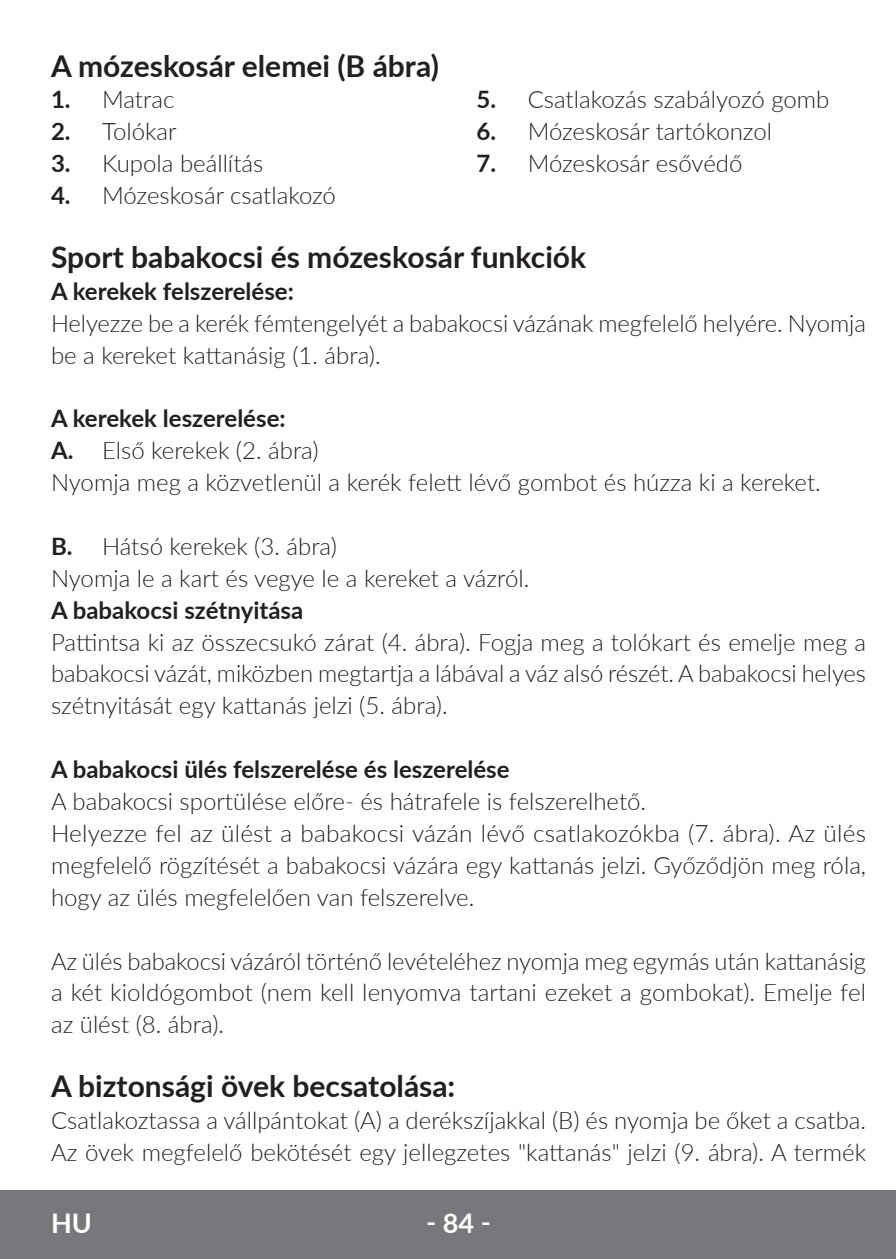
<style>
.page{position:relative;width:896px;height:1259px;background:#fff}
.page>*{position:absolute;margin:0;border:0;box-sizing:border-box;transform-origin:0 0}
.t1{font:700 30px "Lato";color:#231f20}
.t2{font:700 27px "Lato";color:#fff}
.t3{font:300 24px/31.8px "Lato";color:#231f20}
.t4{font:700 24px "Lato";color:#231f20}
.s1{font-weight:700}
</style>
<div class="page">
<div style="left:0;top:1190px;width:895px;height:69px;background:#76787b"></div>
<p class="t1" style="left:51px;top:44px;width:389px">A mózeskosár elemei (B ábra)</p>
<p class="t3" style="left:51px;top:83px;width:125px"><span class="s1">1.</span> Matrac</p>
<p class="t3" style="left:51px;top:115px;width:127px"><span class="s1">2.</span> Tolókar</p>
<p class="t3" style="left:51px;top:147px;width:214px"><span class="s1">3.</span> Kupola beállítás</p>
<p class="t3" style="left:51px;top:179px;width:286px"><span class="s1">4.</span> Mózeskosár csatlakozó</p>
<p class="t3" style="left:476px;top:83px;width:354px"><span class="s1">5.</span> Csatlakozás szabályozó gomb</p>
<p class="t3" style="left:476px;top:115px;width:297px"><span class="s1">6.</span> Mózeskosár tartókonzol</p>
<p class="t3" style="left:476px;top:147px;width:267px"><span class="s1">7.</span> Mózeskosár esővédő</p>
<p class="t1" style="left:51px;top:235px;width:536px">Sport babakocsi és mózeskosár funkciók</p>
<p class="t4" style="left:51px;top:273px;width:244px">A kerekek felszerelése:</p>
<p class="t3" style="left:51px;top:306px;width:816px">Helyezze be a kerék fémtengelyét a babakocsi vázának megfelelő helyére. Nyomja be a kereket kattanásig (1. ábra).</p>
<p class="t3" style="left:51px;top:402px;width:771px"><span class="s1">A kerekek leszerelése:<br>A.</span> Első kerekek (2. ábra)<br>Nyomja meg a közvetlenül a kerék felett lévő gombot és húzza ki a kereket.</p>
<p class="t3" style="left:51px;top:529px;width:480px"><span class="s1">B.</span> Hátsó kerekek (3. ábra)<br>Nyomja le a kart és vegye le a kereket a vázról.</p>
<p class="t4" style="left:51px;top:592px;width:254px">A babakocsi szétnyitása</p>
<p class="t3" style="left:51px;top:625px;width:816px;text-align:justify">Pattintsa ki az összecsukó zárat (4. ábra). Fogja meg a tolókart és emelje meg a babakocsi vázát, miközben megtartja a lábával a váz alsó részét. A babakocsi helyes szétnyitását egy kattanás jelzi (5. ábra).</p>
<p class="t4" style="left:51px;top:752px;width:460px">A babakocsi ülés felszerelése és leszerelése</p>
<p class="t3" style="left:51px;top:785px;width:816px">A babakocsi sportülése előre- és hátrafele is felszerelhető.<br>Helyezze fel az ülést a babakocsi vázán lévő csatlakozókba (7. ábra). Az ülés megfelelő rögzítését a babakocsi vázára egy kattanás jelzi. Győződjön meg róla, hogy az ülés megfelelően van felszerelve.</p>
<p class="t3" style="left:51px;top:944px;width:816px;text-align:justify">Az ülés babakocsi vázáról történő levételéhez nyomja meg egymás után kattanásig a két kioldógombot (nem kell lenyomva tartani ezeket a gombokat). Emelje fel az ülést (8. ábra).</p>
<p class="t1" style="left:51px;top:1064px;width:406px">A biztonsági övek becsatolása:</p>
<p class="t3" style="left:51px;top:1104px;width:816px">Csatlakoztassa a vállpántokat (A) a derékszíjakkal (B) és nyomja be őket a csatba.<br>Az övek megfelelő bekötését egy jellegzetes "kattanás" jelzi (9. ábra). A termék</p>
<p class="t2" style="left:51px;top:1203px;width:42px">HU</p>
<p class="t2" style="left:426px;top:1203px;width:66px">‑ 84 ‑</p>
</div>
